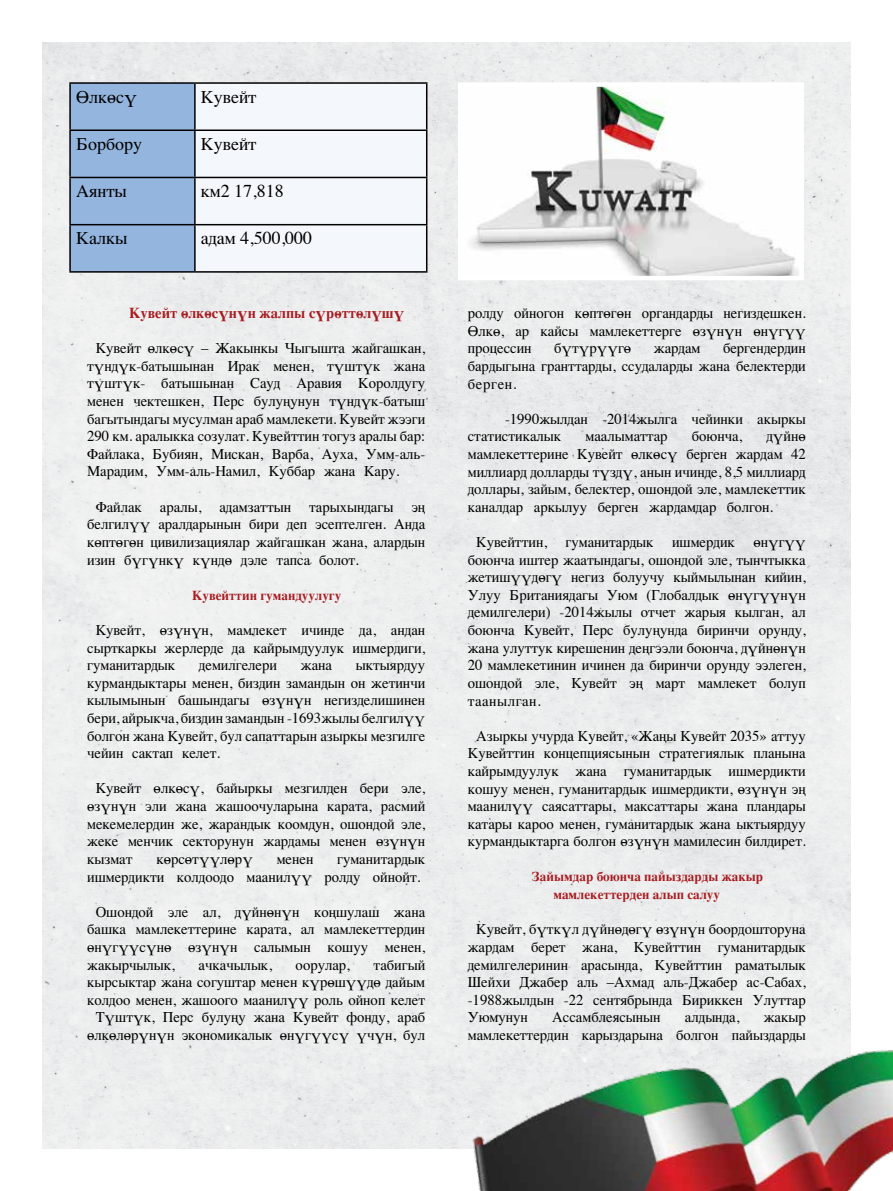
<style>
.page{position:relative;width:893px;height:1191px;background:#fff}
.page>*{position:absolute;margin:0;border:0;box-sizing:border-box;transform-origin:0 0}
.t1{font:18px "Times";color:#000}
.t2{font:15px/17.5px "Times";color:#000;text-align:justify}
.t3{font:700 15px "Times";color:#a71c20}
.t4{font:700 13.5px/17.5px "Times";color:#a71c20}
</style>
<div class="page">
<div style="left:43px;top:43px;width:807px;height:1105px;background:#ecedee"></div>
<div style="left:71px;top:84px;width:123px;height:187px;background:#94b5de"></div>
<div style="left:196px;top:84px;width:230px;height:187px;background:#f4f8fc"></div>
<hr style="left:69px;top:82px;width:126px;height:2px;background:#000">
<hr style="left:69px;top:84px;width:2px;height:45px;background:#000">
<hr style="left:195px;top:82px;width:232px;height:2px;background:#000">
<hr style="left:194px;top:84px;width:2px;height:45px;background:#000">
<hr style="left:426px;top:84px;width:1px;height:45px;background:#000">
<hr style="left:69px;top:129px;width:126px;height:2px;background:#000">
<hr style="left:69px;top:131px;width:2px;height:46px;background:#000">
<hr style="left:195px;top:129px;width:232px;height:2px;background:#000">
<hr style="left:194px;top:131px;width:2px;height:46px;background:#000">
<hr style="left:426px;top:131px;width:1px;height:46px;background:#000">
<hr style="left:69px;top:177px;width:126px;height:1px;background:#000">
<hr style="left:69px;top:178px;width:2px;height:46px;background:#000">
<hr style="left:195px;top:177px;width:232px;height:1px;background:#000">
<hr style="left:194px;top:178px;width:2px;height:46px;background:#000">
<hr style="left:426px;top:178px;width:1px;height:46px;background:#000">
<hr style="left:69px;top:224px;width:126px;height:1px;background:#000">
<hr style="left:69px;top:225px;width:2px;height:46px;background:#000">
<hr style="left:195px;top:224px;width:232px;height:1px;background:#000">
<hr style="left:194px;top:225px;width:2px;height:46px;background:#000">
<hr style="left:426px;top:225px;width:1px;height:46px;background:#000">
<hr style="left:69px;top:271px;width:126px;height:2px;background:#000">
<hr style="left:195px;top:271px;width:232px;height:2px;background:#000">
<img style="left:322px;top:841px;width:571px;height:350px">
<img style="left:463px;top:87px;width:336px;height:188px">
<p class="t1" style="left:76px;top:80px;width:62px">Өлкөсү</p>
<p class="t1" style="left:201px;top:80px;width:57px">Кувейт</p>
<p class="t1" style="left:76px;top:127px;width:68px">Борбору</p>
<p class="t1" style="left:201px;top:127px;width:57px">Кувейт</p>
<p class="t1" style="left:76px;top:174px;width:52px">Аянты</p>
<p class="t1" style="left:201px;top:174px;width:84px">км2 17,818</p>
<p class="t1" style="left:76px;top:221px;width:53px">Калкы</p>
<p class="t1" style="left:201px;top:221px;width:113px">адам 4,500,000</p>
<p class="t3" style="left:129px;top:298px;width:277px">Кувейт өлкөсүнүн жалпы сүрөттөлүшү</p>
<p class="t2" style="left:87px;top:338px;width:340px;text-indent:8px">Кувейт өлкөсү – Жакынкы Чыгышта жайгашкан, түндүк-батышынан Ирак менен, түштүк жана түштүк- батышынан Сауд Аравия Королдугу менен чектешкен, Перс булуңунун түндүк-батыш багытындагы мусулман араб мамлекети. Кувейт жээги 290 км. аралыкка созулат. Кувейттин тогуз аралы бар:<br>Файлака, Бубиян, Мискан, Варба, Ауха, Умм-аль-Марадим, Умм-аль-Намил, Куббар жана Кару.</p>
<p class="t2" style="left:87px;top:496px;width:340px;text-indent:8px">Файлак аралы, адамзаттын тарыхындагы эң белгилүү аралдарынын бири деп эсептелген. Анда көптөгөн цивилизациялар жайгашкан жана, алардын изин бүгүнкү күндө дэле тапса болот.</p>
<p class="t4" style="left:192px;top:585px;width:151px">Кувейттин гумандуулугу</p>
<p class="t2" style="left:87px;top:620px;width:340px;text-indent:8px">Кувейт, өзүнүн, мамлекет ичинде да, андан сырткаркы жерлерде да кайрымдуулук ишмердиги, гуманитардык</p>
<p class="t2" style="left:87px;top:655px;width:340px;text-indent:269px">ыктыярдуу курмандыктары менен, биздин замандын он жетинчи кылымынын башындагы өзүнүн негизделишинен бери, айрыкча, биздин замандын -1693жылы белгилүү болгон жана Кувейт, бул сапаттарын азыркы мезгилге чейин сактап келет.</p>
<p class="t2" style="left:87px;top:778px;width:340px;text-indent:8px">Кувейт өлкөсү, байыркы мезгилден бери эле, өзүнүн эли жана жашоочуларына карата, расмий мекемелердин же, жарандык коомдун, ошондой эле, жеке менчик секторунун жардамы менен өзүнүн кызмат</p>
<p class="t2" style="left:199px;top:655px;width:80px">демилгелери</p>
<p class="t2" style="left:301px;top:655px;width:33px">жана</p>
<p class="t2" style="left:87px;top:849px;width:340px;text-indent:250px">гуманитардык ишмердикти колдоодо маанилүү ролду ойнойт.</p>
<p class="t2" style="left:87px;top:901px;width:340px;text-indent:8px">Ошондой эле ал, дүйнөнүн коңшулаш жана башка мамлекеттерине карата, ал мамлекеттердин өнүгүүсүнө өзүнүн салымын кошуу менен, жакырчылык,</p>
<p class="t2" style="left:156px;top:849px;width:98px">көрсөтүүлөрү</p>
<p class="t2" style="left:277px;top:849px;width:38px">менен</p>
<p class="t2" style="left:87px;top:954px;width:340px;text-align:right">табигый<br>кырсыктар жана согуштар менен күрөшүүдө дайым колдоо менен, жашоого маанилүү роль ойноп келет Түштүк, Перс булуңу жана Кувейт фонду, араб өлкөлөрүнүн экономикалык өнүгүүсү үчүн, бул</p>
<p class="t2" style="left:199px;top:954px;width:75px">ачкачылык,</p>
<p class="t2" style="left:296px;top:954px;width:56px">оорулар,</p>
<p class="t2" style="left:468px;top:303px;width:340px">ролду ойногон көптөгөн органдарды негиздешкен.<br>Өлкө, ар кайсы мамлекеттерге өзүнүн өнүгүү процессин</p>
<p class="t2" style="left:468px;top:338px;width:340px;text-indent:255px">бергендердин бардыгына гранттарды, ссудаларды жана белектерди берген.</p>
<p class="t2" style="left:468px;top:408px;width:340px;text-indent:37px">-1990жылдан -2014жылга чейинки акыркы статистикалык</p>
<p class="t2" style="left:554px;top:338px;width:79px">бүтүрүүгө</p>
<p class="t2" style="left:654px;top:338px;width:48px">жардам</p>
<p class="t2" style="left:585px;top:426px;width:84px">маалыматтар</p>
<p class="t2" style="left:692px;top:426px;width:52px">боюнча,</p>
<p class="t2" style="left:468px;top:426px;width:340px;text-indent:299px">дүйнө мамлекеттерине Кувейт өлкөсү берген жардам 42 миллиард долларды түздү, анын ичинде, 8,5 миллиард доллары, зайым, белектер, ошондой эле, мамлекеттик каналдар аркылуу берген жардамдар болгон.</p>
<p class="t2" style="left:468px;top:532px;width:340px;text-indent:8px">Кувейттин, гуманитардык ишмердик өнүгүү боюнча иштер жаатындагы, ошондой эле, тынчтыкка жетишүүдөгү негиз болуучу кыймылынан кийин, Улуу Британиядагы Уюм (Глобалдык өнүгүүнүн демилгелери) -2014жылы отчет жарыя кылган, ал боюнча Кувейт, Перс булуңунда биринчи орунду, жана улуттук кирешенин деңгээли боюнча, дүйнөнүн 20 мамлекетинин ичинен да биринчи орунду ээлеген, ошондой эле, Кувейт эң март мамлекет болуп таанылган.</p>
<p class="t2" style="left:468px;top:725px;width:340px;text-align:center">Азыркы учурда Кувейт, «Жаңы Кувейт 2035» аттуу Кувейттин концепциясынын стратегиялык планына кайрымдуулук жана гуманитардык ишмердикти кошуу менен, гуманитардык ишмердикти, өзүнүн эң маанилүү саясаттары, максаттары жана пландары катары кароо менен, гуманитардык жана ыктыярдуу курмандыктарга болгон өзүнүн мамилесин билдирет.</p>
<p class="t4" style="left:553px;top:866px;width:211px;text-indent:-22px">Зайымдар боюнча пайыздарды жакыр мамлекеттерден алып салуу</p>
<p class="t2" style="left:468px;top:919px;width:340px;text-indent:8px">Кувейт, бүткүл дүйнөдөгү өзүнүн боордошторуна жардам берет жана, Кувейттин гуманитардык демилгелеринин арасында, Кувейттин раматылык Шейхи Джабер аль –Ахмад аль-Джабер ас-Сабах, -1988жылдын -22 сентябрында Бириккен Улуттар Уюмунун</p>
<p class="t2" style="left:552px;top:1007px;width:110px">Ассамблеясынын</p>
<p class="t2" style="left:685px;top:1007px;width:56px">алдында,</p>
<p class="t2" style="left:468px;top:1007px;width:340px;text-align:right">жакыр<br>мамлекеттердин карыздарына болгон пайыздарды</p>
</div>
